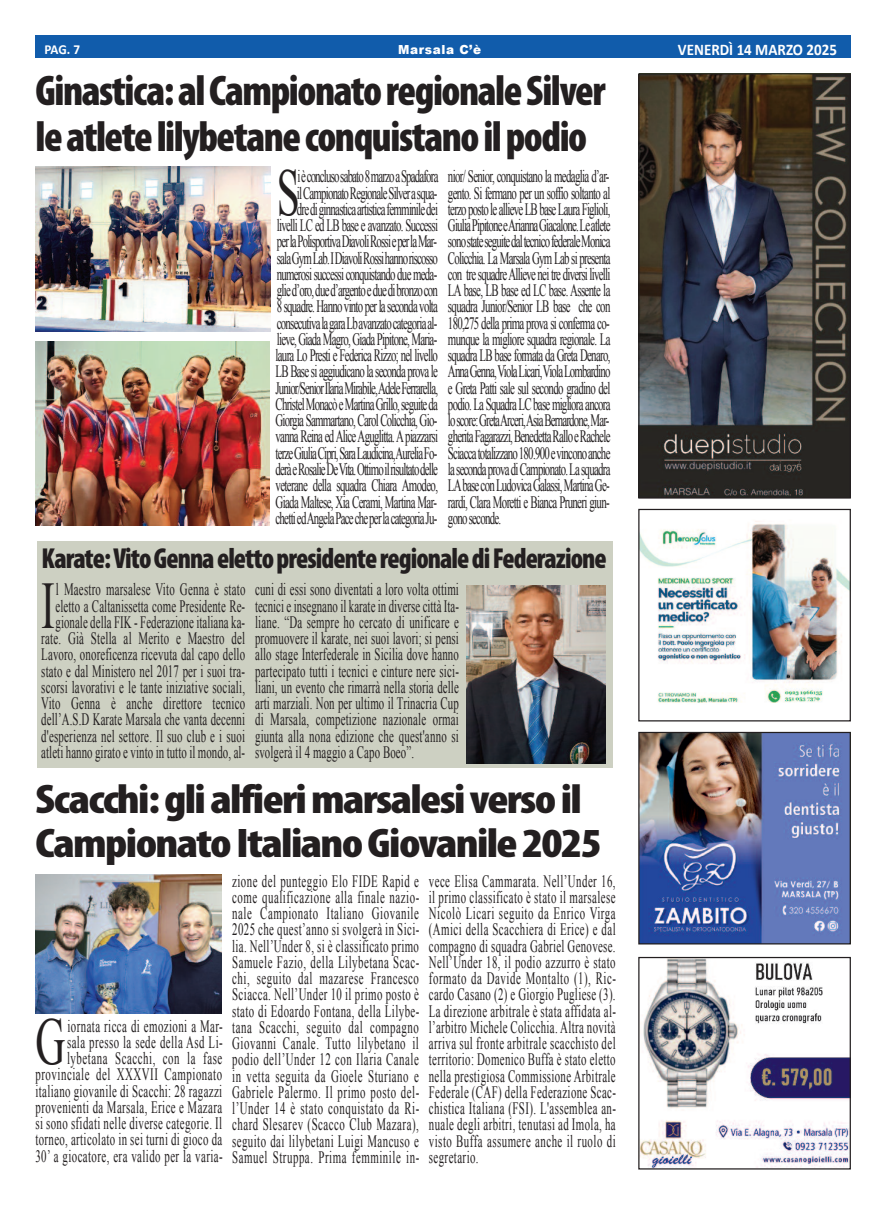
<style>
.page{position:relative;width:886px;height:1205px;background:#fff}
.page>*{position:absolute;margin:0;border:0;box-sizing:border-box;transform-origin:0 0}
.t1{font:66.5px "Times New Roman";color:#231f20;scale:.62 1}
.t2{font:66.5px "Times New Roman";color:#231f20;scale:.63 1}
.t3{font:900 condensed 43px/46.2px "Myriad Pro";letter-spacing:-.035em;color:#231f20}
.t4{font:900 condensed 41.5px/44.6px "Myriad Pro";letter-spacing:-.035em;color:#231f20;scale:1.15 1}
.t5{font:900 condensed 29px "Myriad Pro";letter-spacing:-.035em;color:#231f20;scale:.95 1}
.t6{font:17.38px/16.2px "Times New Roman";letter-spacing:.005em;color:#231f20;text-align:justify;scale:.62 1}
.t7{font:17.38px/16.2px "Times New Roman";letter-spacing:.005em;color:#231f20;text-align:right;scale:.63 1}
.t8{font:17.38px/16.2px "Times New Roman";letter-spacing:-.07em;color:#231f20;text-align:right;scale:.62 1}
.t9{font:17.38px/16.2px "Times New Roman";letter-spacing:.04em;color:#231f20;text-align:right;scale:.62 1}
.t10{font:700 16.25px "Calibri";color:#fff;scale:.92 1}
.t11{font:700 13.75px "Calibri";color:#fff;scale:.96 1}
.t12{font:900 12.5px "Arial";letter-spacing:.05em;color:#fff;scale:.96 1}
</style>
<div class="page">
<div style="left:35px;top:36px;width:816px;height:22px;background:#115cab"></div>
<img style="left:35px;top:167px;width:235px;height:165px">
<img style="left:640px;top:521px;width:209px;height:182px">
<div style="left:638px;top:509px;width:213px;height:212px;border:1px solid #231f20"></div>
<div style="left:37px;top:541px;width:576px;height:226px;background:#cdd0c2"></div>
<img style="left:466px;top:586px;width:139px;height:177px">
<img style="left:640px;top:75px;width:209px;height:421px">
<div style="left:638px;top:73px;width:213px;height:425px;border:1px solid #231f20"></div>
<img style="left:640px;top:734px;width:209px;height:208px">
<div style="left:638px;top:732px;width:213px;height:212px;border:1px solid #231f20"></div>
<img style="left:640px;top:959px;width:209px;height:208px">
<div style="left:638px;top:957px;width:213px;height:212px;border:1px solid #231f20"></div>
<img style="left:35px;top:875px;width:186px;height:138px">
<img style="left:35px;top:341px;width:234px;height:184px">
<p class="t11" style="left:44px;top:44px;width:39px">PAG. 7</p>
<p class="t12" style="left:398px;top:40px;width:88px">Marsala C’è</p>
<p class="t10" style="left:678px;top:43px;width:174px">VENERDÌ 14 MARZO 2025</p>
<h2 class="t3" style="left:35px;top:71px;width:571px">Ginastica:alCampionatoregionaleSilver leatletelilybetaneconquistanoilpodio</h2>
<h1 class="t1" style="left:277px;top:156px;width:39px">S</h1>
<p class="t8" style="left:276px;top:168px;width:264px">ièconclusosabato8marzoaSpadafora ilCampionatoRegionaleSilverasqua&shy;drediginnasticaartisticafemminiledei livelli LC ed LB base e avanzato. Successi perlaPolisportivaDiavoliRossieperlaMar&shy;salaGymLab.IDiavoliRossihannoriscosso numerosi successi conquistando due meda&shy;glied’oro, dued’argento eduedibronzo con 8 squadre. Hanno vinto per la seconda volta consecutivalagaraLbavanzatocategoriaal&shy;lieve, Giada Magro, Giada Pipitone, Maria&shy;laura Lo Presti e Federica Rizzo; nel livello LB Base si aggiudicano la seconda prova le Junior/SeniorIlariaMirabile,AdeleFerrarella, Christel Monacò e Martina Grillo, seguite da Giorgia Sammartano, Carol Colicchia, Gio&shy;vanna Reina ed Alice Aguglitta. A piazzarsi terzeGiuliaCipri,SaraLaudicina,AureliaFo&shy;deràeRosalieDeVita.Ottimoilrisultatodelle veterane della squadra Chiara Amodeo, Giada Maltese, Xia Cerami, Martina Mar&shy;chetti edAngela Pace che per la categoria Ju-</p>
<p class="t6" style="left:448px;top:168px;width:264px">nior/ Senior, conquistano la medaglia d’ar&shy;gento. Si fermano per un soffio soltanto al terzo posto le allieve LB base Laura Figlioli, GiuliaPipitoneeAriannaGiacalone.Leatlete sonostateseguitedaltecnicofederaleMonica Colicchia. La Marsala Gym Lab si presenta con tre squadre Allieve nei tre diversi livelli LA base, LB base ed LC base. Assente la squadra Junior/Senior LB base che con 180,275 della prima prova si conferma co&shy;munque la migliore squadra regionale. La squadra LB base formata da Greta Denaro, AnnaGenna,ViolaLicari,ViolaLombardino e Greta Patti sale sul secondo gradino del podio. La Squadra LC base migliora ancora loscore:GretaArceri,AsiaBernardone,Mar&shy;gherita Fagarazzi, Benedetta Rallo e Rachele Sciacca totalizzano 180.900 e vincono anche la seconda prova di Campionato. La squadra LAbase con Ludovica Galassi, Martina Ge&shy;rardi, Clara Moretti e Bianca Pruneri giun&shy;gono seconde.</p>
<h3 class="t5" style="left:42px;top:548px;width:596px">Karate:VitoGennaelettopresidenteregionalediFederazione</h3>
<p class="t7" style="left:41px;top:581px;width:326px">l Maestro marsalese Vito Genna è stato eletto a Caltanissetta come Presidente Re&shy;gionale della FIK - Federazione italiana ka&shy;rate. Già Stella al Merito e Maestro del Lavoro, onoreficenza ricevuta dal capo dello stato e dal Ministero nel 2017 per i suoi tra&shy;scorsi lavorativi e le tante iniziative sociali, Vito Genna è anche direttore tecnico dell’A.S.D Karate Marsala che vanta decenni d'esperienza nel settore. Il suo club e i suoi atleti hanno girato e vinto in tutto il mondo, al-</p>
<p class="t7" style="left:255px;top:581px;width:325px;text-align:justify">cuni di essi sono diventati a loro volta ottimi tecnici e insegnano il karate in diverse città Ita&shy;liane. “Da sempre ho cercato di unificare e promuovere il karate, nei suoi lavori; si pensi allo stage Interfederale in Sicilia dove hanno partecipato tutti i tecnici e cinture nere sici&shy;liani, un evento che rimarrà nella storia delle arti marziali. Non per ultimo il Trinacria Cup di Marsala, competizione nazionale ormai giunta alla nona edizione che quest'anno si svolgerà il 4 maggio a Capo Boeo”.</p>
<h1 class="t2" style="left:41px;top:568px;width:23px">I</h1>
<h3 class="t4" style="left:35px;top:780px;width:494px">Scacchi:glialfierimarsalesiversoil<br>CampionatoItalianoGiovanile2025</h3>
<h1 class="t1" style="left:35px;top:1005px;width:50px">G</h1>
<p class="t9" style="left:35px;top:1017px;width:304px">iornata ricca di emozioni a Mar-<br>sala presso la sede della Asd Li&shy;lybetana Scacchi, con la fase provinciale del XXXVII Campionato italiano giovanile di Scacchi: 28 ragazzi provenienti da Marsala, Erice e Mazara si sono sfidati nelle diverse categorie. Il torneo, articolato in sei turni di gioco da 30’ a giocatore, era valido per la varia-</p>
<p class="t6" style="left:232px;top:872px;width:303px">zione del punteggio Elo FIDE Rapid e come qualificazione alla finale nazio&shy;nale Campionato Italiano Giovanile 2025 che quest’anno si svolgerà in Sici&shy;lia. Nell’Under 8, si è classificato primo Samuele Fazio, della Lilybetana Scac&shy;chi, seguito dal mazarese Francesco Sciacca. Nell’Under 10 il primo posto è stato di Edoardo Fontana, della Lilybe&shy;tana Scacchi, seguito dal compagno Giovanni Canale. Tutto lilybetano il podio dell’Under 12 con Ilaria Canale in vetta seguita da Gioele Sturiano e Gabriele Palermo. Il primo posto del&shy;l’Under 14 è stato conquistato da Ri&shy;chard Slesarev (Scacco Club Mazara), seguito dai lilybetani Luigi Mancuso e Samuel Struppa. Prima femminile in-</p>
<p class="t6" style="left:429px;top:872px;width:303px">vece Elisa Cammarata. Nell’Under 16, il primo classificato è stato il marsalese Nicolò Licari seguito da Enrico Virga (Amici della Scacchiera di Erice) e dal compagno di squadra Gabriel Genovese.<br>Nell’Under 18, il podio azzurro è stato formato da Davide Montalto (1), Ric&shy;cardo Casano (2) e Giorgio Pugliese (3).<br>La direzione arbitrale è stata affidata al&shy;l’arbitro Michele Colicchia. Altra novità arriva sul fronte arbitrale scacchisto del territorio: Domenico Buffa è stato eletto nella prestigiosa Commissione Arbitrale Federale (CAF) della Federazione Scac&shy;chistica Italiana (FSI). L'assemblea an&shy;nuale degli arbitri, tenutasi ad Imola, ha visto Buffa assumere anche il ruolo di segretario.</p>
</div>
